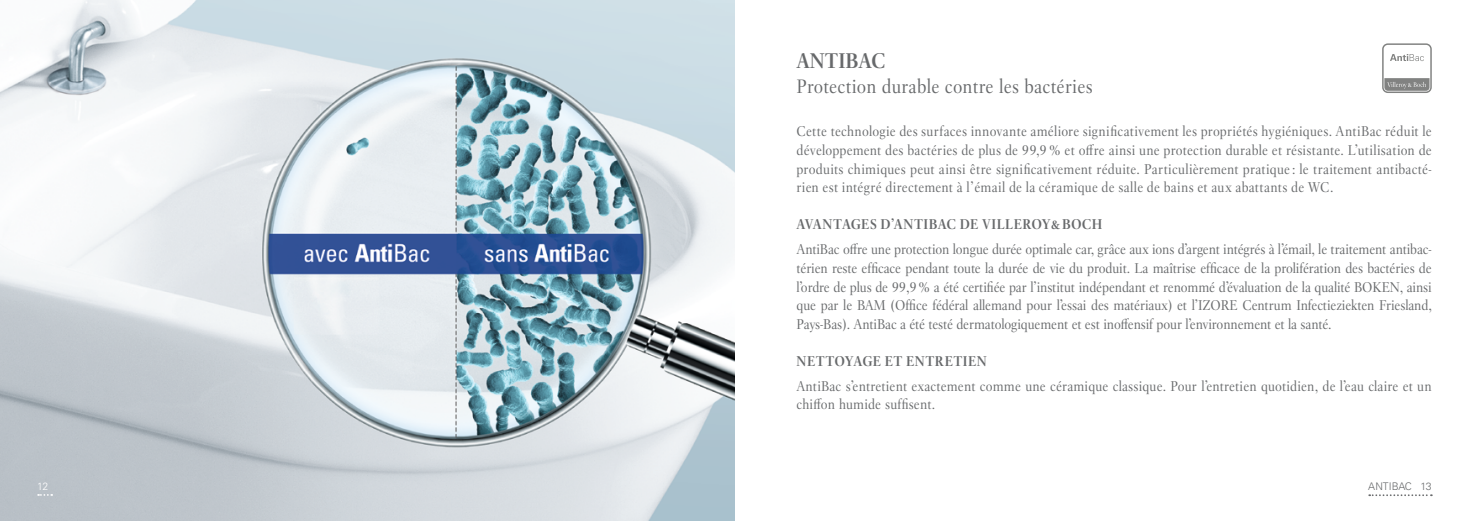
<style>
.page{position:relative;width:1469px;height:521px;background:#fff}
.page>*{position:absolute;margin:0;border:0;box-sizing:border-box;transform-origin:0 0}
.t1{font:700 21px "Villeroy Boch";color:#67696b}
.t2{font:19.25px "Villeroy Boch";letter-spacing:.01em;color:#67696b}
.t3{font:14px/18.6px "Villeroy Boch";letter-spacing:.01em;color:#67696b;text-align:justify}
.t4{font:700 14px "Villeroy Boch";letter-spacing:.025em;color:#67696b}
.t5{font:300 10.5px "Univers LT";color:#67696b}
.t6{font:300 10.5px "Univers LT";color:#fff}
</style>
<div class="page">
<img style="left:0;top:0;width:734px;height:521px">
<svg style="left:1369px;top:494px;width:62px;height:2px"></svg>
<svg style="left:38px;top:494px;width:14px;height:2px"></svg>
<svg style="left:1382px;top:43px;width:49px;height:50px"></svg>
<div style="left:1383px;top:45px;width:47px;height:47px;background:#fff;border-radius:4px"></div>
<svg style="left:1384px;top:78px;width:45px;height:13px"></svg>
<svg style="left:1390px;top:54px;width:33px;height:7px"></svg>
<h1 class="t1" style="left:796px;top:48px;width:91px">ANTIBAC</h1>
<h2 class="t2" style="left:796px;top:74px;width:298px">Protection durable contre les bactéries</h2>
<p class="t3" style="left:796px;top:122px;width:637px">Cette technologie des surfaces innovante améliore significativement les propriétés hygiéniques. AntiBac réduit le développement des bactéries de plus de 99,9% et offre ainsi une protection durable et résistante. L’utilisation de produits chimiques peut ainsi être significativement réduite. Particulièrement pratique : le traitement antibacté&shy;rien est intégré directement à l’émail de la céramique de salle de bains et aux abattants de WC.</p>
<p class="t4" style="left:796px;top:216px;width:307px">AVANTAGES D’ANTIBAC DE VILLEROY&amp;BOCH</p>
<p class="t3" style="left:796px;top:240px;width:636px">AntiBac offre une protection longue durée optimale car, grâce aux ions d’argent intégrés à l’émail, le traitement antibac&shy;térien reste efficace pendant toute la durée de vie du produit. La maîtrise efficace de la prolifération des bactéries de l’ordre de plus de 99,9% a été certifiée par l’institut indépendant et renommé d’évaluation de la qualité BOKEN, ainsi que par le BAM (Office fédéral allemand pour l’essai des matériaux) et l’IZORE Centrum Infectieziekten Friesland, Pays-Bas). AntiBac a été testé dermatologiquement et est inoffensif pour l’environnement et la santé.</p>
<p class="t4" style="left:796px;top:352px;width:192px">NETTOYAGE ET ENTRETIEN</p>
<p class="t3" style="left:796px;top:377px;width:636px">AntiBac s’entretient exactement comme une céramique classique. Pour l’entretien quotidien, de l’eau claire et un chiffon humide suffisent.</p>
<p class="t6" style="left:37px;top:480px;width:13px">12</p>
<p class="t5" style="left:1368px;top:480px;width:65px">ANTIBAC 13</p>
</div>
